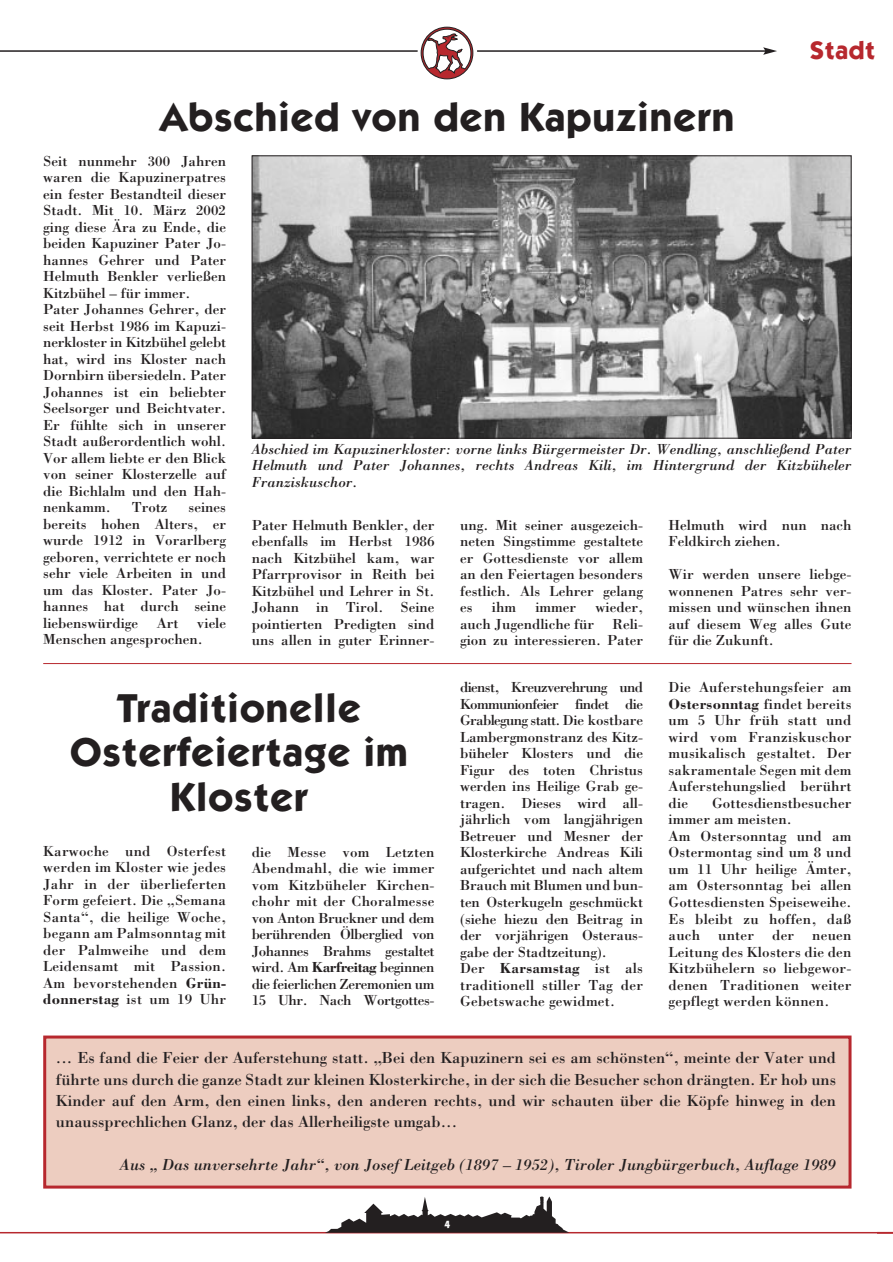
<style>
.page{position:relative;width:893px;height:1262px;background:#fff}
.page>*{position:absolute;margin:0;border:0;box-sizing:border-box;transform-origin:0 0}
.t1{font:700 40.5px/44.5px "Itc Kabel";letter-spacing:.03em;color:#231f20;text-align:center}
.t2{font:700 25.5px "Itc Kabel";letter-spacing:.03em;color:#b7282e}
.t3{font:16.5px/21.3px "Bodoni";color:#231f20;text-align:justify}
.t4{font:italic 16.5px "Bodoni";color:#231f20}
.t5{font:15px/16.5px "Bodoni";color:#231f20;text-align:justify}
.t6{font:italic 15px/16.5px "Bodoni";color:#231f20;text-align:justify}
.t7{font:700 10.5px "Itc Kabel";color:#fff}
.s1{font-weight:700}
</style>
<div class="page">
<hr style="left:0;top:1231px;width:892px;height:2px;background:#b7282e">
<svg style="left:325px;top:1196px;width:244px;height:36px"></svg>
<hr style="left:0;top:50px;width:765px;height:2px;background:#231f20">
<svg style="left:763px;top:47px;width:14px;height:8px"></svg>
<div style="left:417px;top:23px;width:60px;height:60px;background:#fff;border-radius:50%"></div>
<svg style="left:421px;top:27px;width:52px;height:52px"></svg>
<img style="left:254px;top:157px;width:595px;height:279px">
<div style="left:252px;top:155px;width:599px;height:283px;border:1px solid #231f20"></div>
<div style="left:45px;top:1037px;width:805px;height:150px;background:#edcdc0"></div>
<div style="left:43px;top:1035px;width:808px;height:153px;border:3px solid #b7282e"></div>
<hr style="left:43px;top:663px;width:808px;height:1px;background:#b7282e">
<svg style="left:875px;top:1231px;width:17px;height:3px"></svg>
<h1 class="t1" style="left:160px;top:98px;width:575px">Abschied von den Kapuzinern</h1>
<h2 class="t2" style="left:809px;top:41px;width:67px">Stadt</h2>
<p class="t5" style="left:43px;top:154px;width:184px;text-align:left">Seit nunmehr 300 Jahren waren die Kapuzinerpatres ein fester Bestandteil dieser<br>Stadt. Mit 10. März 2002 ging diese Ära zu Ende, die beiden Kapuziner Pater Jo&shy;hannes Gehrer und Pater<br>Helmuth Benkler verließen<br>Kitzbühel – für immer.<br>Pater Johannes Gehrer, der seit Herbst 1986 im Kapuzi&shy;nerkloster in Kitzbühel gelebt hat, wird ins Kloster nach<br>Dornbirn übersiedeln. Pater<br>Johannes ist ein beliebter<br>Seelsorger und Beichtvater.<br>Er fühlte sich in unserer<br>Stadt außerordentlich wohl.<br>Vor allem liebte er den Blick von seiner Klosterzelle auf die Bichlalm und den Hah&shy;nenkamm.</p>
<p class="t5" style="left:132px;top:501px;width:37px">Trotz</p>
<p class="t5" style="left:43px;top:501px;width:184px;text-indent:145px">seines bereits hohen Alters, er wurde 1912 in Vorarlberg geboren, verrichtete er noch sehr viele Arbeiten in und um das Kloster. Pater Jo&shy;hannes hat durch seine liebenswürdige Art viele Menschen angesprochen.</p>
<p class="t6" style="left:252px;top:442px;width:601px">Abschied im Kapuzinerkloster: vorne links Bürgermeister Dr. Wendling, anschließend Pater Helmuth und Pater Johannes, rechts Andreas Kili, im Hintergrund der Kitzbüheler Franziskuschor.</p>
<p class="t5" style="left:252px;top:518px;width:184px">Pater Helmuth Benkler, der ebenfalls im Herbst 1986 nach Kitzbühel kam, war Pfarrprovisor in Reith bei Kitzbühel und Lehrer in St.<br>Johann in Tirol. Seine pointierten Predigten sind uns allen in guter Erinner-</p>
<p class="t5" style="left:460px;top:518px;width:184px">ung. Mit seiner ausgezeich&shy;neten Singstimme gestaltete er Gottesdienste vor allem an den Feiertagen besonders festlich. Als Lehrer gelang es</p>
<p class="t5" style="left:460px;top:600px;width:184px;text-indent:135px">wieder, auch Jugendliche für Reli&shy;gion zu interessieren. Pater</p>
<p class="t5" style="left:492px;top:600px;width:26px">ihm</p>
<p class="t5" style="left:535px;top:600px;width:42px">immer</p>
<p class="t5" style="left:668px;top:518px;width:184px">Helmuth wird nun nach<br>Feldkirch ziehen.</p>
<p class="t5" style="left:668px;top:567px;width:184px">Wir werden unsere liebge&shy;wonnenen Patres sehr ver&shy;missen und wünschen ihnen auf diesem Weg alles Gute für die Zukunft.</p>
<h1 class="t1" style="left:70px;top:688px;width:339px">Traditionelle<br>Osterfeiertage im<br>Kloster</h1>
<p class="t5" style="left:43px;top:844px;width:184px">Karwoche und Osterfest werden im Kloster wie jedes Jahr in der überlieferten Form gefeiert. Die „Semana Santa“, die heilige Woche, begann am Palmsonntag mit der Palmweihe und dem Leidensamt mit Passion.<br>Am bevorstehenden <span class="s1">Grün&shy;donnerstag</span> ist um 19 Uhr</p>
<p class="t5" style="left:252px;top:845px;width:184px">die Messe vom Letzten Abendmahl, die wie immer vom Kitzbüheler Kirchen&shy;chohr mit der Choralmesse von Anton Bruckner und dem berührenden Ölberglied von Johannes Brahms gestaltet wird. Am <span class="s1">Karfreitag</span> beginnen die feierlichen Zeremonien um 15 Uhr. Nach Wortgottes-</p>
<p class="t5" style="left:460px;top:681px;width:184px;text-align:left">dienst, Kreuzverehrung und<br>Kommunionfeier findet die<br>Grablegung statt. Die kostbare<br>Lambergmonstranz des Kitz&shy;büheler Klosters und die<br>Figur des toten Christus werden ins Heilige Grab ge&shy;tragen. Dieses wird all&shy;jährlich vom langjährigen<br>Betreuer und Mesner der<br>Klosterkirche Andreas Kili aufgerichtet und nach altem<br>Brauch mit Blumen und bun&shy;ten Osterkugeln geschmückt (siehe hiezu den Beitrag in der vorjährigen Osteraus&shy;gabe der Stadtzeitung).<br>Der <span class="s1">Karsamstag</span> ist als traditionell stiller Tag der<br>Gebetswache gewidmet.</p>
<p class="t5" style="left:668px;top:681px;width:184px">Die Auferstehungsfeier am <span class="s1">Ostersonntag</span> findet bereits um 5 Uhr früh statt und wird vom Franziskuschor musikalisch gestaltet. Der sakramentale Segen mit dem Auferstehungslied berührt die</p>
<p class="t5" style="left:668px;top:796px;width:184px;text-align:left;text-indent:43px">Gottesdienstbesucher immer am meisten.<br>Am Ostersonntag und am<br>Ostermontag sind um 8 und um 11 Uhr heilige Ämter, am Ostersonntag bei allen<br>Gottesdiensten Speiseweihe.<br>Es bleibt zu hoffen, daß auch unter der neuen<br>Leitung des Klosters die den<br>Kitzbühelern so liebgewor&shy;denen Traditionen weiter gepflegt werden können.</p>
<p class="t3" style="left:56px;top:1049px;width:781px">... Es fand die Feier der Auferstehung statt. „Bei den Kapuzinern sei es am schönsten“, meinte der Vater und führte uns durch die ganze Stadt zur kleinen Klosterkirche, in der sich die Besucher schon drängten. Er hob uns Kinder auf den Arm, den einen links, den anderen rechts, und wir schauten über die Köpfe hinweg in den unaussprechlichen Glanz, der das Allerheiligste umgab...</p>
<p class="t4" style="left:120px;top:1158px;width:717px">Aus „ Das unversehrte Jahr“, von Josef Leitgeb (1897 – 1952), Tiroler Jungbürgerbuch, Auflage 1989</p>
<p class="t7" style="left:444px;top:1220px;width:7px">4</p>
</div>
